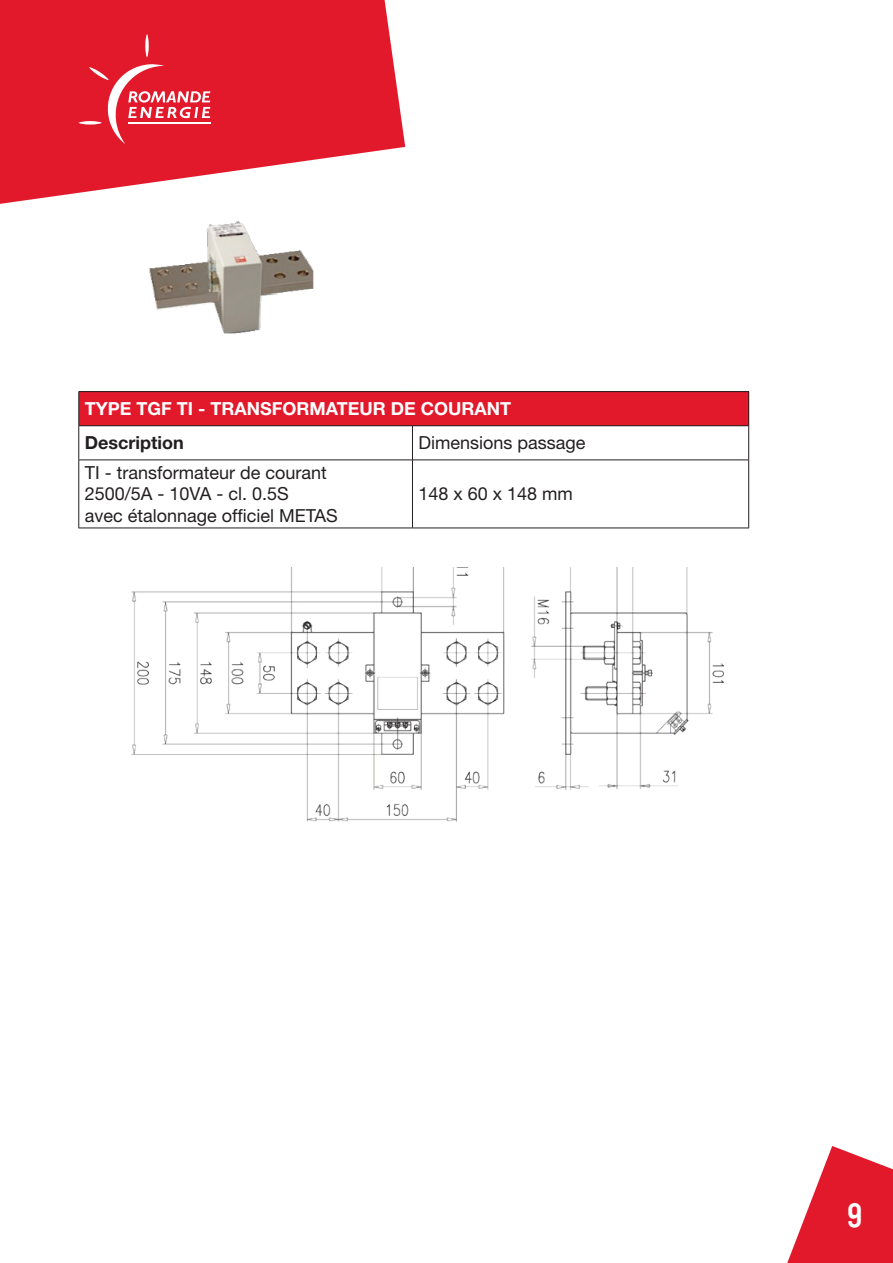
<style>
.page{position:relative;width:893px;height:1263px;background:#fff}
.page>*{position:absolute;margin:0;border:0;box-sizing:border-box;transform-origin:0 0}
.t1{font:700 33px "Brauer Neue Std";color:#fff}
.t2{font:18px "Helvetica Neue LT Pro";color:#231f20}
.t3{font:700 18px "Helvetica Neue LT Pro";color:#fff}
.t4{font:700 18px "Helvetica Neue LT Pro";color:#231f20}
</style>
<div class="page">
<svg style="left:0;top:0;width:405px;height:204px;fill:#e2192b"></svg>
<svg style="left:145px;top:34px;width:4px;height:24px"></svg>
<svg style="left:78px;top:64px;width:132px;height:80px;background:#e6404f"></svg>
<svg style="left:787px;top:1146px;width:106px;height:117px"></svg>
<div style="left:79px;top:392px;width:670px;height:34px;background:#e2192b"></div>
<hr style="left:78px;top:391px;width:334px;height:1px;background:#231f20">
<hr style="left:78px;top:392px;width:1px;height:34px;background:#231f20">
<hr style="left:412px;top:391px;width:337px;height:1px;background:#231f20">
<hr style="left:748px;top:392px;width:1px;height:34px;background:#231f20">
<hr style="left:78px;top:426px;width:1px;height:34px;background:#231f20">
<hr style="left:748px;top:426px;width:1px;height:34px;background:#231f20">
<hr style="left:78px;top:460px;width:1px;height:68px;background:#231f20">
<hr style="left:748px;top:460px;width:1px;height:68px;background:#231f20">
<hr style="left:79px;top:425px;width:333px;height:1px;background:#231f20">
<hr style="left:412px;top:425px;width:336px;height:1px;background:#231f20">
<hr style="left:412px;top:426px;width:1px;height:34px;background:#231f20">
<hr style="left:79px;top:460px;width:333px;height:1px;background:#231f20">
<hr style="left:78px;top:528px;width:334px;height:1px;background:#231f20">
<hr style="left:412px;top:460px;width:336px;height:1px;background:#231f20">
<hr style="left:412px;top:460px;width:1px;height:68px;background:#231f20">
<hr style="left:412px;top:528px;width:337px;height:1px;background:#231f20">
<img style="left:149px;top:221px;width:165px;height:113px">
<img style="left:131px;top:567px;width:592px;height:255px">
<p class="t3" style="left:85px;top:397px;width:428px">TYPE TGF TI - TRANSFORMATEUR DE COURANT</p>
<p class="t4" style="left:85px;top:431px;width:100px">Description</p>
<p class="t2" style="left:418px;top:432px;width:169px">Dimensions passage</p>
<p class="t2" style="left:85px;top:461px;width:244px">TI - transformateur de courant</p>
<p class="t2" style="left:85px;top:483px;width:205px">2500/5A - 10VA - cl. 0.5S</p>
<p class="t2" style="left:85px;top:504px;width:255px">avec étalonnage officiel METAS</p>
<p class="t2" style="left:418px;top:483px;width:156px">148 x 60 x 148 mm</p>
<p class="t1" style="left:847px;top:1196px;width:17px">9</p>
</div>
